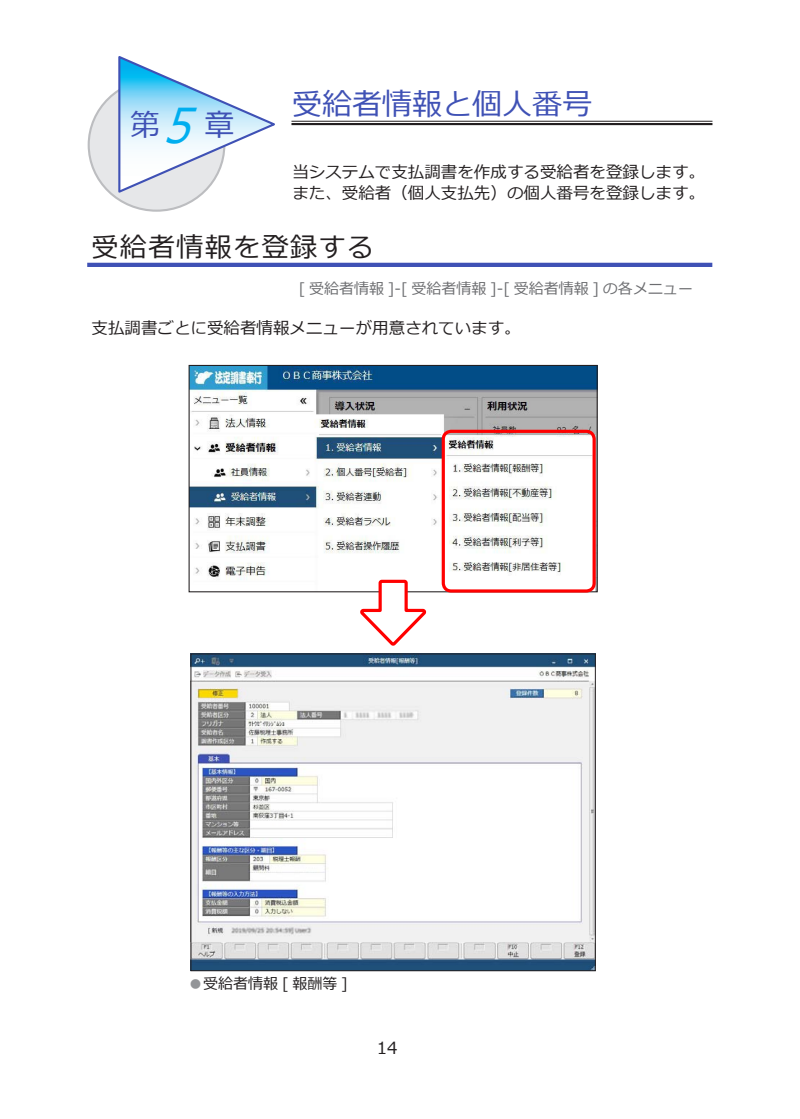
<style>
.page{position:relative;width:800px;height:1119px;background:#fff}
.page>*{position:absolute;margin:0;border:0;box-sizing:border-box;transform-origin:0 0}
.t1{font:italic 48.15px "Meiryo";color:#00aeef;scale:.88 1}
.t2{font:30px "Meiryo";color:#3f51b5}
.t3{font:27px "Meiryo";letter-spacing:.05em;color:#231f20}
.t4{font:16.8px "Meiryo";color:#231f20}
.t5{font:16.5px/21.3px "Meiryo";color:#231f20}
.t6{font:15px "Meiryo";color:#6c6d70}
.t7{font:15px "Meiryo";color:#231f20}
.s1{color:#939598}
</style>
<div class="page">
<hr style="left:291px;top:121px;width:421px;height:1px;background:#231f20">
<hr style="left:291px;top:123px;width:421px;height:2px;background:#231f20">
<div style="left:89px;top:79px;width:135px;height:132px;background:#e6e7e9;border-radius:50%"></div>
<svg style="left:117px;top:56px;width:158px;height:139px"></svg>
<hr style="left:87px;top:263px;width:625px;height:4px;background:#3f51b5">
<img style="left:192px;top:655px;width:401px;height:314px">
<div style="left:190px;top:653px;width:405px;height:318px;border:1px solid #231f20"></div>
<img style="left:190px;top:367px;width:405px;height:223px">
<div style="left:188px;top:365px;width:409px;height:227px;border:1px solid #231f20"></div>
<div style="left:441px;top:429px;width:154px;height:163px;border:3px solid #f00;border-radius:8px"></div>
<svg style="left:357px;top:578px;width:72px;height:68px"></svg>
<h1 class="t1" style="left:162px;top:92px;width:57px">5</h1>
<h2 class="t2" style="left:130px;top:104px;width:31px">第</h2>
<h2 class="t2" style="left:204px;top:104px;width:31px">章</h2>
<h2 class="t2" style="left:292px;top:83px;width:301px">受給者情報と個人番号</h2>
<p class="t5" style="left:292px;top:162px;width:414px">当システムで支払調書を作成する受給者を登録します。また、受給者（個人支払先）の個人番号を登録します。</p>
<h3 class="t3" style="left:91px;top:229px;width:284px">受給者情報を登録する</h3>
<p class="t6" style="left:299px;top:278px;width:410px">[ 受給者情報 ]-[ 受給者情報 ]-[ 受給者情報 ] の各メニュー　</p>
<p class="t5" style="left:91px;top:318px;width:430px">支払調書ごとに受給者情報メニューが用意されています。</p>
<p class="t7" style="left:188px;top:972px;width:161px"><span class="s1">●</span>受給者情報 [ 報酬等 ]</p>
<p class="t4" style="left:376px;top:1036px;width:22px">14</p>
</div>
